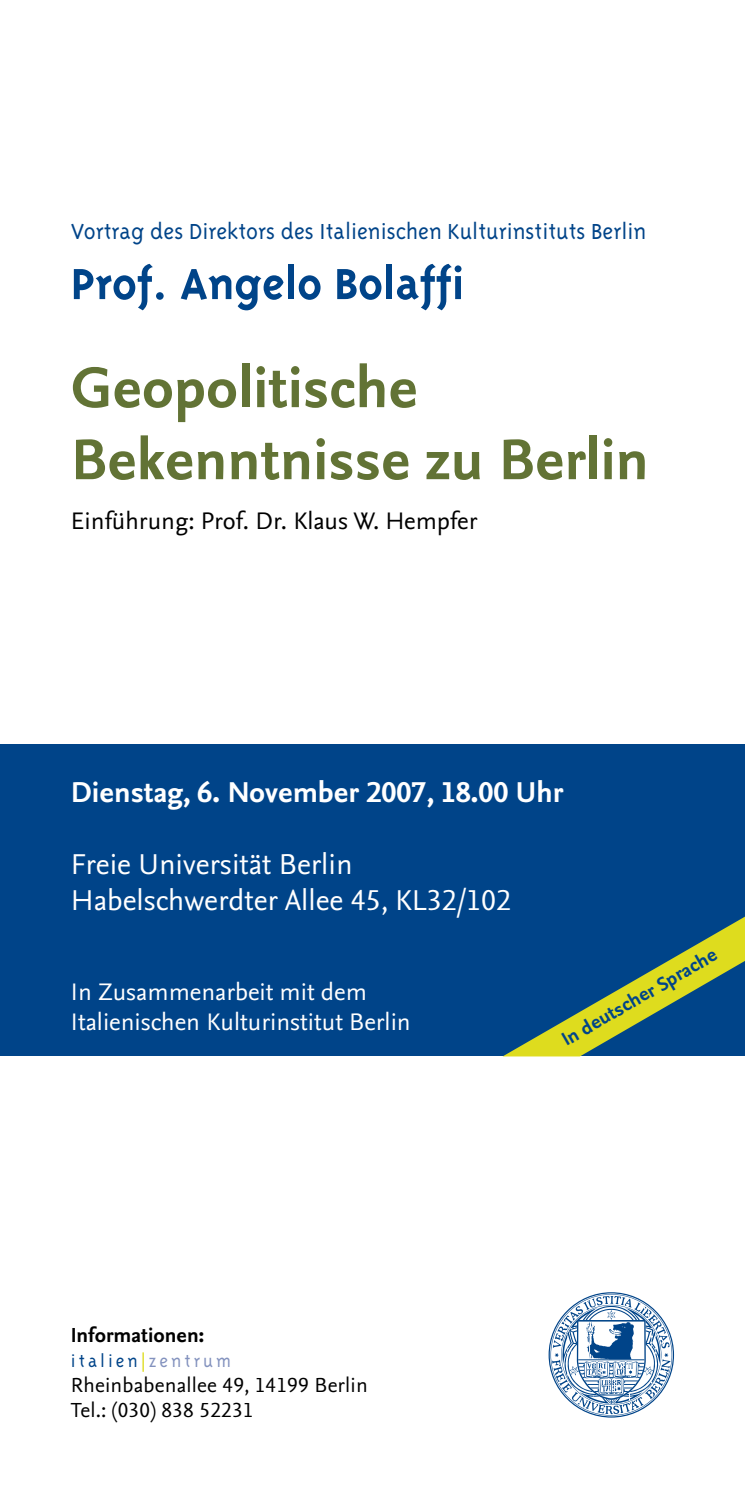
<style>
.page{position:relative;width:745px;height:1489px;background:#fff}
.page>*{position:absolute;margin:0;border:0;box-sizing:border-box;transform-origin:0 0}
.t1{font:700 60px/72px "Nexus Sans OT";color:#627335}
.t2{font:700 50px "Triplex";color:#004489}
.t3{font:30px/36px "Nexus Sans OT";color:#fff}
.t4{font:700 30px "Nexus Sans OT";color:#fff}
.t5{font:300 25px "Triplex";color:#004489}
.t6{font:25px/30px "Nexus Sans OT";color:#fff}
.t7{font:25px "Nexus Sans OT";color:#000}
.t8{font:21.25px/25px "Nexus Sans OT";letter-spacing:.01em;color:#000}
.t9{font:700 21.25px "Nexus Sans OT";color:#000}
.t10{font:700 20px "Nexus Sans OT";color:#004489}
.t11{font:300 20px "Triplex";letter-spacing:.15em;color:#004489}
.s1{font-family:"Scala Sans Pro";font-weight:400;color:#dedc1e}
.s2{color:#8392be}
</style>
<div class="page">
<div style="left:0;top:744px;width:744px;height:312px;background:#004489"></div>
<svg style="left:548px;top:1292px;width:125px;height:125px"></svg>
<svg style="left:503px;top:917px;width:241px;height:139px"></svg>
<p class="t5" style="left:71px;top:217px;width:576px">Vortrag des Direktors des Italienischen Kulturinstituts Berlin</p>
<h2 class="t2" style="left:71px;top:255px;width:395px">Prof. Angelo Bolaffi</h2>
<h1 class="t1" style="left:71px;top:350px;width:579px">Geopolitische<br>Bekenntnisse zu Berlin</h1>
<p class="t7" style="left:71px;top:505px;width:408px">Einführung: Prof. Dr. Klaus W. Hempfer</p>
<p class="t4" style="left:71px;top:773px;width:493px">Dienstag, 6. November 2007, 18.00 Uhr</p>
<p class="t3" style="left:71px;top:845px;width:441px">Freie Universität Berlin<br>Habelschwerdter Allee 45, KL32/102</p>
<p class="t6" style="left:71px;top:976px;width:341px">In Zusammenarbeit mit dem<br>Italienischen Kulturinstitut Berlin</p>
<p class="t10" style="left:556px;top:1029px;width:177px;rotate:-30deg">In deutscher Sprache</p>
<p class="t9" style="left:71px;top:1320px;width:134px">Informationen:</p>
<p class="t11" style="left:71px;top:1349px;width:161px">italien<span class="s1">|</span><span class="s2">zentrum</span></p>
<p class="t8" style="left:71px;top:1371px;width:298px">Rheinbabenallee 49, 14199 Berlin<br>Tel.: (030) 838 52231</p>
</div>
